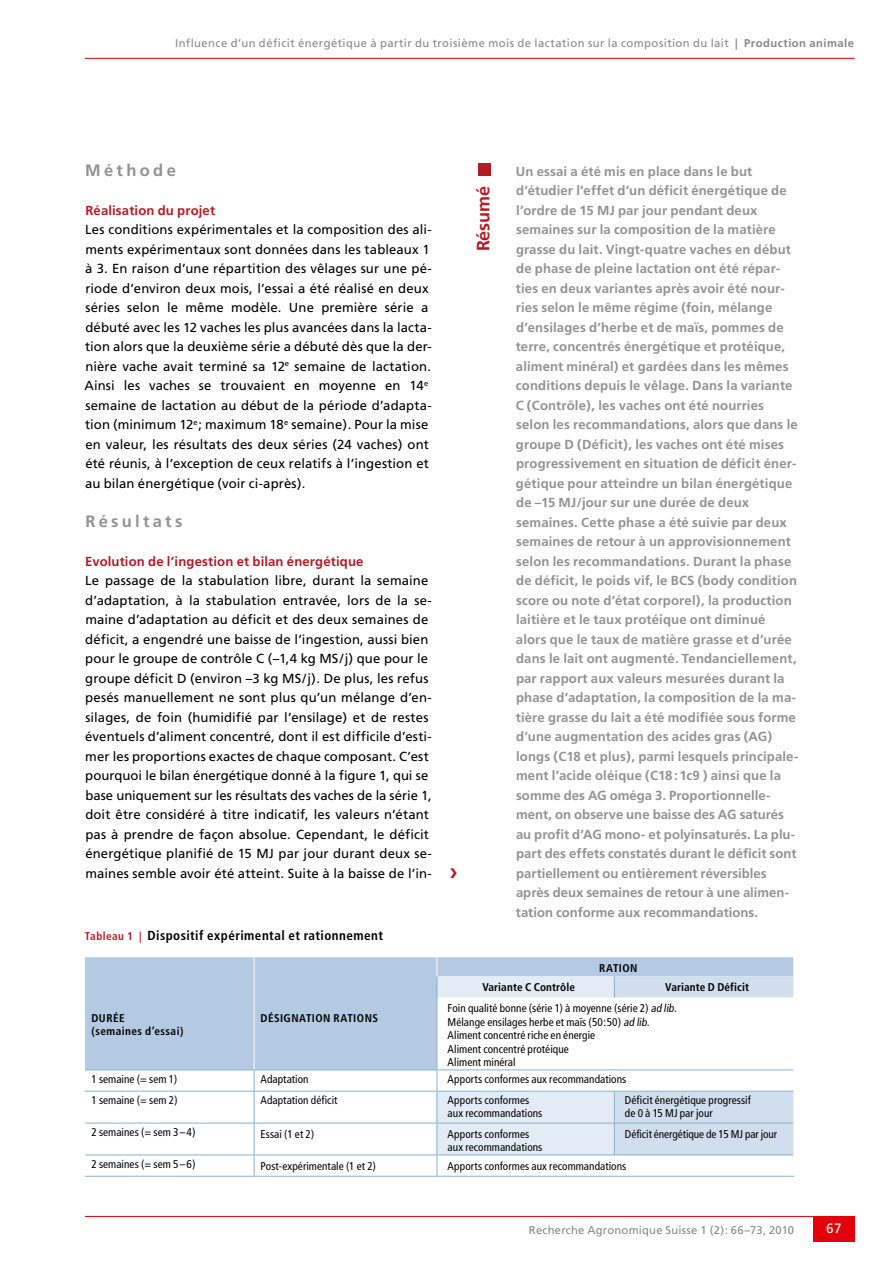
<style>
.page{position:relative;width:893px;height:1263px;background:#fff}
.page>*{position:absolute;margin:0;border:0;box-sizing:border-box;transform-origin:0 0}
.t1{font:700 18px "Frutiger";letter-spacing:-.005em;color:#b51b26}
.t2{font:700 16.5px "Frutiger";letter-spacing:.2em;color:#919291}
.t3{font:13.5px "Frutiger";color:#fff}
.t4{font:700 13.2px/19.5px "Frutiger";letter-spacing:.01em;color:#919291}
.t5{font:13.2px/19.5px "Frutiger";letter-spacing:.01em;color:#000}
.t6{font:700 13.2px "Frutiger";letter-spacing:.01em;color:#b51b26}
.t7{font:700 condensed 13.2px "Frutiger";letter-spacing:.035em;color:#000}
.t8{font:condensed 11.25px/13.5px "Frutiger";letter-spacing:.005em;color:#000}
.t9{font:11.25px "Frutiger";letter-spacing:.035em;color:#868786}
.t10{font:700 condensed 11.25px/13.5px "Frutiger";letter-spacing:.04em;color:#000}
.t11{font:700 condensed 11.25px "Frutiger";letter-spacing:.005em;color:#000}
.s1{font-weight:700}
.s2{font-size:11.25px;color:#b51b26}
.s3{font-style:italic}
</style>
<div class="page">
<hr style="left:85px;top:58px;width:770px;height:1px;background:#e3000b">
<div style="left:478px;top:163px;width:13px;height:13px;background:#b51b26"></div>
<hr style="left:85px;top:1216px;width:770px;height:1px;background:#e3000b">
<div style="left:813px;top:1216px;width:42px;height:26px;background:#e3000b"></div>
<div style="left:85px;top:957px;width:352px;height:41px;background:#b3cae2"></div>
<svg style="left:85px;top:998px;width:352px;height:178px"></svg>
<svg style="left:254px;top:957px;width:1px;height:41px"></svg>
<hr style="left:254px;top:998px;width:1px;height:71px;background:#fff">
<hr style="left:85px;top:1069px;width:169px;height:1px;background:#87b1d2">
<hr style="left:254px;top:1069px;width:183px;height:1px;background:#87b1d2">
<hr style="left:85px;top:1091px;width:169px;height:1px;background:#87b1d2">
<hr style="left:254px;top:1091px;width:183px;height:1px;background:#87b1d2">
<hr style="left:85px;top:1123px;width:169px;height:1px;background:#87b1d2">
<hr style="left:85px;top:1154px;width:169px;height:1px;background:#87b1d2">
<hr style="left:85px;top:1176px;width:169px;height:1px;background:#87b1d2">
<hr style="left:254px;top:1154px;width:183px;height:1px;background:#87b1d2">
<hr style="left:254px;top:1176px;width:183px;height:1px;background:#87b1d2">
<hr style="left:437px;top:1176px;width:177px;height:1px;background:#87b1d2">
<hr style="left:614px;top:1176px;width:180px;height:1px;background:#87b1d2">
<svg style="left:254px;top:1070px;width:1px;height:21px"></svg>
<hr style="left:254px;top:1091px;width:1px;height:32px;background:#87b1d2">
<hr style="left:254px;top:1123px;width:1px;height:31px;background:#87b1d2">
<svg style="left:254px;top:1155px;width:1px;height:21px"></svg>
<svg style="left:437px;top:957px;width:357px;height:219px"></svg>
<hr style="left:254px;top:1123px;width:183px;height:1px;background:#87b1d2">
<hr style="left:437px;top:1123px;width:177px;height:1px;background:#87b1d2">
<hr style="left:614px;top:1123px;width:179px;height:1px;background:#87b1d2">
<p class="t9" style="left:175px;top:36px;width:680px">Influence d’un déficit énergétique à partir du troisième mois de lactation sur la composition du lait <span class="s1">| Production animale</span></p>
<p class="t2" style="left:85px;top:160px;width:92px">Méthode</p>
<p class="t6" style="left:85px;top:202px;width:131px">Réalisation du projet</p>
<p class="t5" style="left:84px;top:220px;width:349px">Les conditions expérimentales et la composition des ali&shy;ments expérimentaux sont données dans les tableaux 1 à 3. En raison d’une répartition des vêlages sur une pé&shy;riode d’environ deux mois, l’essai a été réalisé en deux séries selon le même modèle. Une première série a débuté avec les 12 vaches les plus avancées dans la lacta&shy;tion alors que la deuxième série a débuté dès que la der&shy;nière vache avait terminé sa 12<sup>e</sup> semaine de lactation.<br>Ainsi les vaches se trouvaient en moyenne en 14<sup>e </sup>semaine de lactation au début de la période d’adapta&shy;tion (minimum 12<sup>e</sup>; maximum 18<sup>e</sup> semaine). Pour la mise en valeur, les résultats des deux séries (24 vaches) ont été réunis, à l’exception de ceux relatifs à l’ingestion et au bilan énergétique (voir ci-après).</p>
<p class="t2" style="left:85px;top:511px;width:99px">Résultats</p>
<p class="t6" style="left:85px;top:553px;width:280px">Evolution de l’ingestion et bilan énergétique</p>
<p class="t5" style="left:85px;top:571px;width:348px">Le passage de la stabulation libre, durant la semaine d’adaptation, à la stabulation entravée, lors de la se&shy;maine d’adaptation au déficit et des deux semaines de déficit, a engendré une baisse de l’ingestion, aussi bien pour le groupe de contrôle C (–1,4 kg MS/j) que pour le groupe déficit D (environ –3 kg MS/j). De plus, les refus pesés manuellement ne sont plus qu’un mélange d’en&shy;silages, de foin (humidifié par l’ensilage) et de restes éventuels d’aliment concentré, dont il est difficile d’esti&shy;mer les proportions exactes de chaque composant. C’est pourquoi le bilan énergétique donné à la figure 1, qui se base uniquement sur les résultats des vaches de la série 1, doit être considéré à titre indicatif, les valeurs n’étant pas à prendre de façon absolue. Cependant, le déficit énergétique planifié de 15 MJ par jour durant deux se&shy;maines semble avoir été atteint. Suite à la baisse de l’in-</p>
<p class="t7" style="left:85px;top:928px;width:300px"><span class="s2">Tableau 1 |</span> Dispositif expérimental et rationnement</p>
<p class="t10" style="left:91px;top:1011px;width:94px">DURÉE<br>(semaines d’essai)</p>
<p class="t10" style="left:260px;top:1011px;width:119px">DÉSIGNATION RATIONS</p>
<h1 class="t1" style="left:472px;top:251px;width:67px;rotate:-90deg">Résumé</h1>
<p class="t4" style="left:516px;top:161px;width:284px">Un essai a été mis en place dans le but d’étudier l’effet d’un déficit énergétique de l’ordre de 15 MJ par jour pendant deux semaines sur la composition de la matière grasse du lait. Vingt-quatre vaches en début de phase de pleine lactation ont été répar&shy;ties en deux variantes après avoir été nour&shy;ries selon le même régime (foin, mélange d’ensilages d’herbe et de maïs, pommes de terre, concentrés énergétique et protéique, aliment minéral) et gardées dans les mêmes conditions depuis le vêlage. Dans la variante C (Contrôle), les vaches ont été nourries selon les recommandations, alors que dans le groupe D (Déficit), les vaches ont été mises progressivement en situation de déficit éner&shy;gétique pour atteindre un bilan énergétique de –15 MJ/jour sur une durée de deux semaines. Cette phase a été suivie par deux semaines de retour à un approvisionnement selon les recommandations. Durant la phase de déficit, le poids vif, le BCS (body condition score ou note d’état corporel), la production laitière et le taux protéique ont diminué alors que le taux de matière grasse et d’urée dans le lait ont augmenté. Tendanciellement, par rapport aux valeurs mesurées durant la phase d’adaptation, la composition de la ma&shy;tière grasse du lait a été modifiée sous forme d’une augmentation des acides gras (AG) longs (C18 et plus), parmi lesquels principale&shy;ment l’acide oléique (C18:1c9 ) ainsi que la somme des AG oméga 3. Proportionnelle&shy;ment, on observe une baisse des AG saturés au profit d’AG mono- et polyinsaturés. La plu&shy;part des effets constatés durant le déficit sont partiellement ou entièrement réversibles après deux semaines de retour à une alimen&shy;tation conforme aux recommandations.</p>
<p class="t10" style="left:599px;top:961px;width:40px">RATION</p>
<p class="t8" style="left:448px;top:977px;width:303px;line-height:21.3px;text-indent:217px"><span class="s1">Variante D Déficit<br></span>Foin qualité bonne (série 1) à moyenne (série 2) <span class="s3">ad lib.</span></p>
<p class="t8" style="left:448px;top:1015px;width:205px">Mélange ensilages herbe et maïs (50:50) <span class="s3">ad lib.<br></span>Aliment concentré riche en énergie<br>Aliment concentré protéique<br>Aliment minéral</p>
<p class="t11" style="left:482px;top:980px;width:94px">Variante C Contrôle</p>
<p class="t8" style="left:91px;top:1072px;width:87px">1 semaine (= sem 1)</p>
<p class="t8" style="left:260px;top:1072px;width:50px">Adaptation</p>
<p class="t8" style="left:448px;top:1072px;width:180px">Apports conformes aux recommandations</p>
<p class="t8" style="left:91px;top:1093px;width:88px">1 semaine (= sem 2)</p>
<p class="t8" style="left:260px;top:1093px;width:79px">Adaptation déficit</p>
<p class="t8" style="left:448px;top:1093px;width:96px">Apports conformes aux recommandations</p>
<p class="t8" style="left:625px;top:1093px;width:127px">Déficit énergétique progressif de 0 à 15 MJ par jour</p>
<p class="t8" style="left:91px;top:1125px;width:106px">2 semaines (= sem 3–4)</p>
<p class="t8" style="left:260px;top:1127px;width:55px">Essai (1 et 2)</p>
<p class="t8" style="left:448px;top:1128px;width:96px;line-height:12.8px">Apports conformes aux recommandations</p>
<p class="t8" style="left:625px;top:1127px;width:154px">Déficit énergétique de 15 MJ par jour</p>
<p class="t8" style="left:91px;top:1157px;width:106px">2 semaines (= sem 5–6)</p>
<p class="t8" style="left:260px;top:1159px;width:117px">Post-expérimentale (1 et 2)</p>
<p class="t8" style="left:448px;top:1159px;width:180px">Apports conformes aux recommandations</p>
<p class="t9" style="left:529px;top:1223px;width:267px">Recherche Agronomique Suisse 1 (2): 66–73, 2010</p>
<p class="t3" style="left:826px;top:1221px;width:17px">67</p>
</div>
